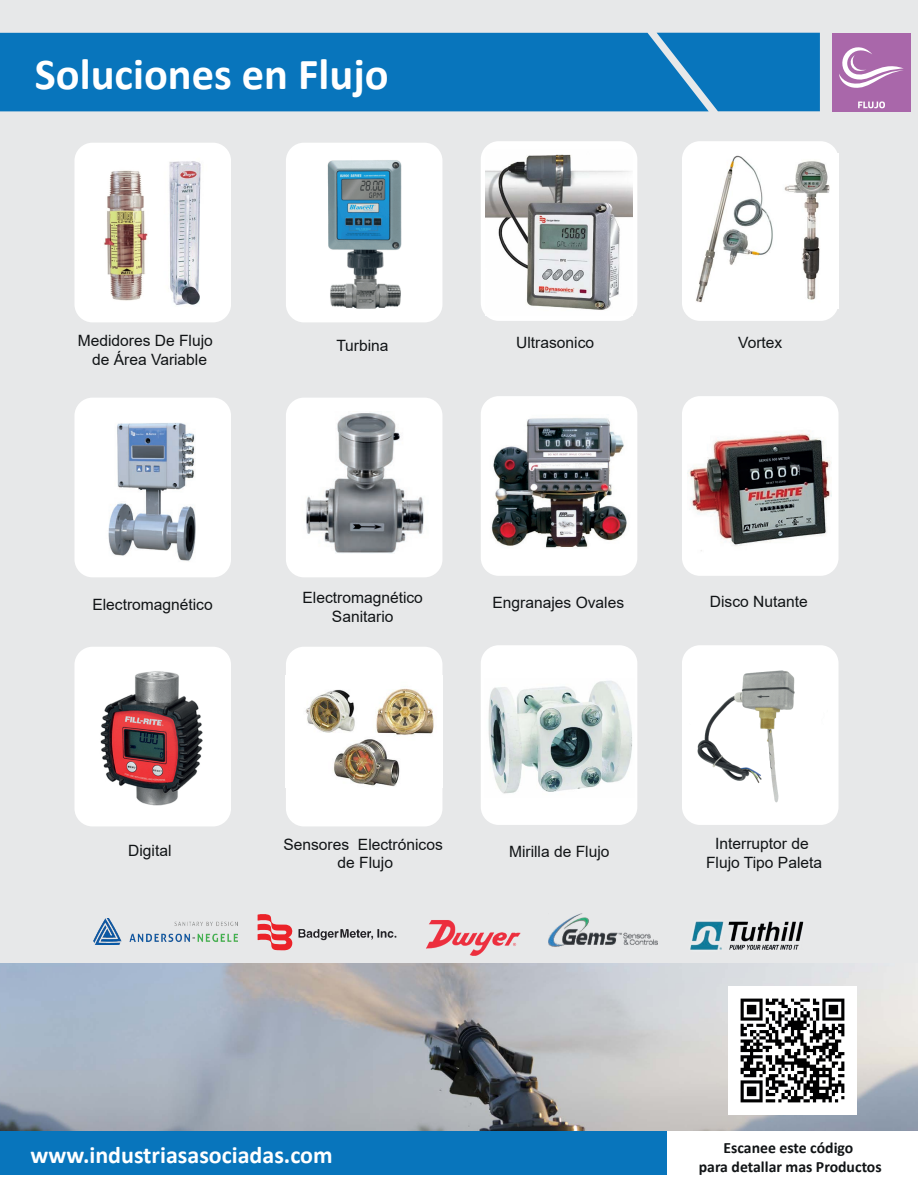
<style>
.page{position:relative;width:918px;height:1188px;background:#fff}
.page>*{position:absolute;margin:0;border:0;box-sizing:border-box;transform-origin:0 0}
.t1{font:700 44.4px "Calibri";color:#fff}
.t2{font:700 24px "Calibri";color:#fff}
.t3{font:700 15.75px/18.9px "Calibri";color:#111416;text-align:center}
.t4{font:15.6px/18.8px "Arial";color:#111416;text-align:center}
</style>
<div class="page">
<div style="left:0;top:0;width:918px;height:969px;background:#e7e8e9"></div>
<div style="left:0;top:33px;width:657px;height:78px;background:#0875bc"></div>
<div style="left:657px;top:33px;width:163px;height:78px;background:#0875bc"></div>
<div style="left:0;top:1129px;width:667px;height:46px;background:#0875bc"></div>
<div style="left:74px;top:143px;width:157px;height:179px;background:#fff;border-radius:18px"></div>
<div style="left:286px;top:143px;width:156px;height:179px;background:#fff;border-radius:18px"></div>
<div style="left:481px;top:141px;width:156px;height:180px;background:#fff;border-radius:18px"></div>
<div style="left:682px;top:141px;width:157px;height:180px;background:#fff;border-radius:18px"></div>
<div style="left:74px;top:647px;width:157px;height:179px;background:#fff;border-radius:18px"></div>
<div style="left:286px;top:647px;width:156px;height:179px;background:#fff;border-radius:18px"></div>
<div style="left:481px;top:645px;width:156px;height:180px;background:#fff;border-radius:18px"></div>
<div style="left:682px;top:645px;width:157px;height:180px;background:#fff;border-radius:18px"></div>
<img style="left:104px;top:170px;width:44px;height:131px">
<img style="left:100px;top:671px;width:103px;height:135px">
<img style="left:327px;top:160px;width:75px;height:149px">
<img style="left:697px;top:670px;width:98px;height:133px">
<img style="left:0;top:964px;width:918px;height:167px">
<img style="left:728px;top:986px;width:128px;height:128px">
<img style="left:169px;top:161px;width:32px;height:144px">
<img style="left:486px;top:154px;width:146px;height:156px">
<img style="left:696px;top:155px;width:134px;height:147px">
<div style="left:74px;top:398px;width:157px;height:179px;background:#fff;border-radius:18px"></div>
<div style="left:286px;top:398px;width:156px;height:179px;background:#fff;border-radius:18px"></div>
<div style="left:481px;top:396px;width:156px;height:180px;background:#fff;border-radius:18px"></div>
<div style="left:682px;top:396px;width:157px;height:180px;background:#fff;border-radius:18px"></div>
<img style="left:108px;top:423px;width:88px;height:138px">
<img style="left:306px;top:412px;width:118px;height:141px">
<img style="left:491px;top:418px;width:136px;height:130px">
<img style="left:688px;top:430px;width:143px;height:121px">
<img style="left:305px;top:688px;width:129px;height:99px">
<img style="left:488px;top:681px;width:144px;height:113px">
<div style="left:832px;top:34px;width:78px;height:78px;background:#a967aa"></div>
<svg style="left:839px;top:47px;width:65px;height:41px"></svg>
<svg style="left:858px;top:101px;width:27px;height:7px"></svg>
<img style="left:549px;top:914px;width:109px;height:33px">
<img style="left:419px;top:920px;width:108px;height:47px">
<svg style="left:258px;top:914px;width:35px;height:37px"></svg>
<svg style="left:299px;top:929px;width:98px;height:11px"></svg>
<img style="left:673px;top:921px;width:152px;height:44px">
<img style="left:93px;top:919px;width:144px;height:26px">
<h1 class="t1" style="left:35px;top:43px;width:355px">Soluciones en Flujo</h1>
<p class="t4" style="left:78px;top:331px;width:137px">Medidores De Flujo</p>
<p class="t4" style="left:738px;top:333px;width:46px">Vortex</p>
<p class="t4" style="left:92px;top:350px;width:116px">de Área Variable</p>
<p class="t4" style="left:336px;top:336px;width:54px">Turbina</p>
<p class="t4" style="left:516px;top:333px;width:79px">Ultrasonico</p>
<p class="t4" style="left:303px;top:588px;width:122px">Electromagnético</p>
<p class="t4" style="left:710px;top:592px;width:99px">Disco Nutante</p>
<p class="t4" style="left:332px;top:607px;width:63px">Sanitario</p>
<p class="t4" style="left:92px;top:595px;width:122px">Electromagnético</p>
<p class="t4" style="left:493px;top:593px;width:133px">Engranajes Ovales</p>
<p class="t4" style="left:128px;top:841px;width:45px">Digital</p>
<p class="t4" style="left:283px;top:835px;width:161px">Sensores Electrónicos de Flujo</p>
<p class="t4" style="left:509px;top:842px;width:102px">Mirilla de Flujo</p>
<p class="t4" style="left:706px;top:834px;width:118px">Interruptor de<br>Flujo Tipo Paleta</p>
<h2 class="t2" style="left:31px;top:1138px;width:304px">www.industriasasociadas.com</h2>
<p class="t3" style="left:699px;top:1139px;width:184px">Escanee este código<br>para detallar mas Productos</p>
</div>
